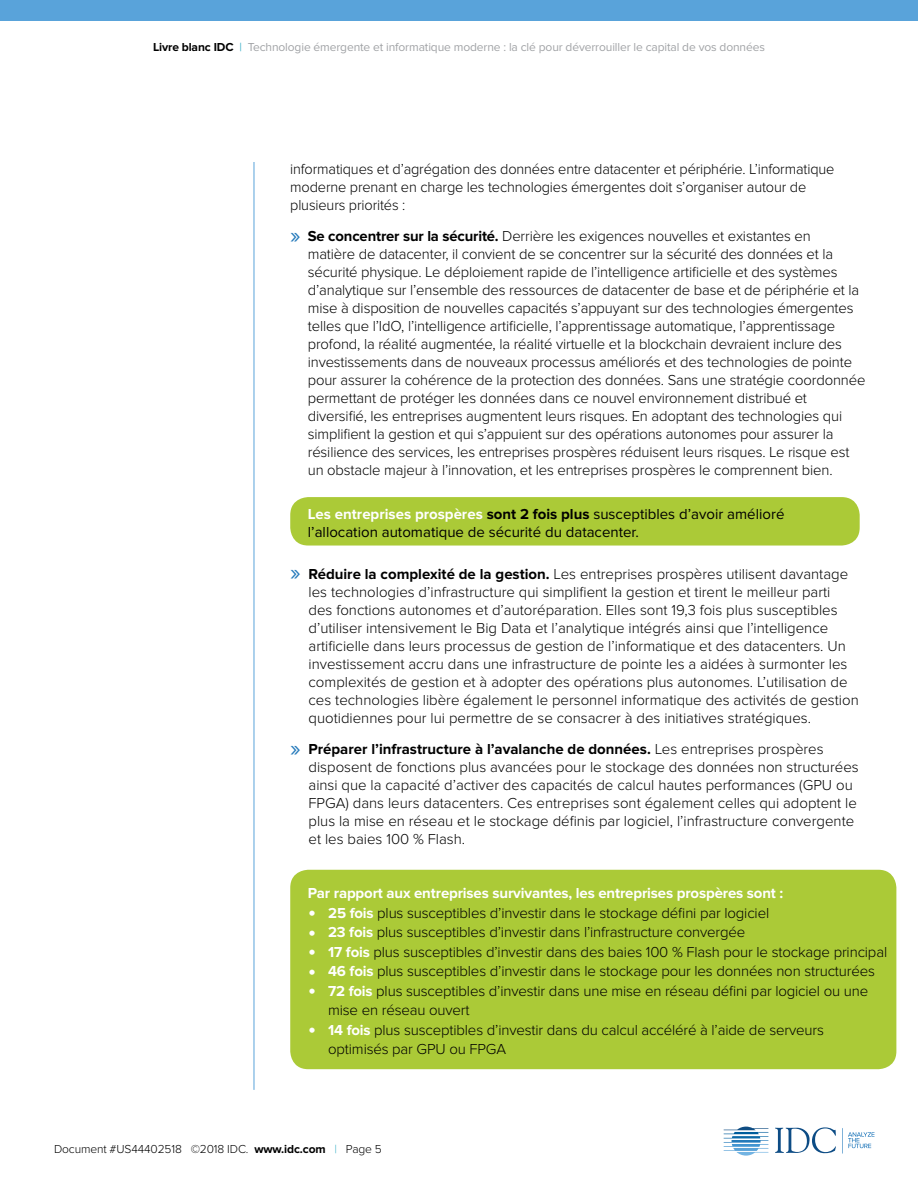
<style>
.page{position:relative;width:918px;height:1188px;background:#fff}
.page>*{position:absolute;margin:0;border:0;box-sizing:border-box;transform-origin:0 0}
.t1{font:300 15px/18px "Proxima Nova";letter-spacing:-.01em;color:#000}
.t2{font:15px/18px "Proxima Nova";color:#000}
.t3{font:700 15px "Proxima Nova";letter-spacing:-.01em;color:#fff}
.t4{font:12px "Proxima Nova";letter-spacing:-.01em;color:#a1a3a6}
.t5{font:300 12px "Proxima Nova";letter-spacing:-.01em;color:#000}
.s1{font-weight:700;color:#000}
.s2{color:#36aec7}
.s3{font-weight:400;font-size:24px;color:#257abb}
.s4{font-weight:700}
.s5{font-weight:700;color:#fff}
.s6{font-weight:400;font-size:24px;color:#fff}
</style>
<div class="page">
<div style="left:0;top:0;width:918px;height:21px;background:#59a3da"></div>
<svg style="left:775px;top:1127px;width:61px;height:26px"></svg>
<svg style="left:724px;top:1127px;width:44px;height:29px"></svg>
<svg style="left:842px;top:1128px;width:33px;height:26px"></svg>
<hr style="left:254px;top:162px;width:1px;height:928px;background:#59a3da">
<div style="left:290px;top:497px;width:570px;height:49px;background:#abca37;border-radius:18px"></div>
<div style="left:290px;top:870px;width:606px;height:199px;background:#abca37;border-radius:18px"></div>
<p class="t4" style="left:153px;top:40px;width:613px"><span class="s1">Livre blanc IDC</span> <span class="s2">|</span> Technologie émergente et informatique moderne : la clé pour déverrouiller le capital de vos données</p>
<p class="t1" style="left:290px;top:160px;width:546px">informatiques et d’agrégation des données entre datacenter et périphérie. L’informatique moderne prenant en charge les technologies émergentes doit s’organiser autour de plusieurs priorités :</p>
<p class="t1" style="left:308px;top:228px;width:559px;text-indent:-18px"><span class="s3">»</span> <span class="s4">Se concentrer sur la sécurité.</span> Derrière les exigences nouvelles et existantes en<br>matière de datacenter, il convient de se concentrer sur la sécurité des données et la sécurité physique. Le déploiement rapide de l’intelligence artificielle et des systèmes d’analytique sur l’ensemble des ressources de datacenter de base et de périphérie et la mise à disposition de nouvelles capacités s’appuyant sur des technologies émergentes telles que l’IdO, l’intelligence artificielle, l’apprentissage automatique, l’apprentissage profond, la réalité augmentée, la réalité virtuelle et la blockchain devraient inclure des investissements dans de nouveaux processus améliorés et des technologies de pointe pour assurer la cohérence de la protection des données. Sans une stratégie coordonnée permettant de protéger les données dans ce nouvel environnement distribué et diversifié, les entreprises augmentent leurs risques. En adoptant des technologies qui simplifient la gestion et qui s’appuient sur des opérations autonomes pour assurer la résilience des services, les entreprises prospères réduisent leurs risques. Le risque est un obstacle majeur à l’innovation, et les entreprises prospères le comprennent bien.</p>
<p class="t2" style="left:308px;top:506px;width:478px"><span class="s5">Les entreprises prospères</span> <span class="s4">sont 2 fois plus</span> susceptibles d’avoir amélioré l’allocation automatique de sécurité du datacenter.</p>
<p class="t1" style="left:309px;top:565px;width:552px;text-indent:-18px"><span class="s3">»</span> <span class="s4">Réduire la complexité de la gestion.</span> Les entreprises prospères utilisent davantage les technologies d’infrastructure qui simplifient la gestion et tirent le meilleur parti<br>des fonctions autonomes et d’autoréparation. Elles sont 19,3 fois plus susceptibles d’utiliser intensivement le Big Data et l’analytique intégrés ainsi que l’intelligence artificielle dans leurs processus de gestion de l’informatique et des datacenters. Un investissement accru dans une infrastructure de pointe les a aidées à surmonter les complexités de gestion et à adopter des opérations plus autonomes. L’utilisation de ces technologies libère également le personnel informatique des activités de gestion quotidiennes pour lui permettre de se consacrer à des initiatives stratégiques.</p>
<p class="t1" style="left:309px;top:741px;width:552px;text-indent:-18px"><span class="s3">»</span> <span class="s4">Préparer l’infrastructure à l’avalanche de données.</span> Les entreprises prospères disposent de fonctions plus avancées pour le stockage des données non structurées ainsi que la capacité d’activer des capacités de calcul hautes performances (GPU ou FPGA) dans leurs datacenters. Ces entreprises sont également celles qui adoptent le plus la mise en réseau et le stockage définis par logiciel, l’infrastructure convergente et les baies 100 % Flash.</p>
<p class="t3" style="left:308px;top:885px;width:477px">Par rapport aux entreprises survivantes, les entreprises prospères sont :</p>
<p class="t1" style="left:308px;top:904px;width:463px"><span class="s6">•</span> <span class="s5">25 fois</span> plus susceptibles d’investir dans le stockage défini par logiciel</p>
<p class="t1" style="left:308px;top:923px;width:439px"><span class="s6">•</span> <span class="s5">23 fois</span> plus susceptibles d’investir dans l’infrastructure convergée</p>
<p class="t1" style="left:308px;top:943px;width:581px"><span class="s6">•</span> <span class="s5">17 fois</span> plus susceptibles d’investir dans des baies 100 % Flash pour le stockage principal</p>
<p class="t1" style="left:308px;top:962px;width:569px"><span class="s6">•</span> <span class="s5">46 fois</span> plus susceptibles d’investir dans le stockage pour les données non structurées</p>
<p class="t1" style="left:328px;top:981px;width:542px;line-height:19.5px;text-indent:-20px"><span class="s6">•</span> <span class="s5">72 fois</span> plus susceptibles d’investir dans une mise en réseau défini par logiciel ou une mise en réseau ouvert</p>
<p class="t1" style="left:328px;top:1020px;width:497px;line-height:19.5px;text-indent:-20px"><span class="s6">•</span> <span class="s5">14 fois</span> plus susceptibles d’investir dans du calcul accéléré à l’aide de serveurs optimisés par GPU ou FPGA</p>
<p class="t5" style="left:54px;top:1142px;width:329px">Document #US44402518 ©2018 IDC. <span class="s4">www.idc.com</span> <span class="s2">|</span> Page 5</p>
</div>
